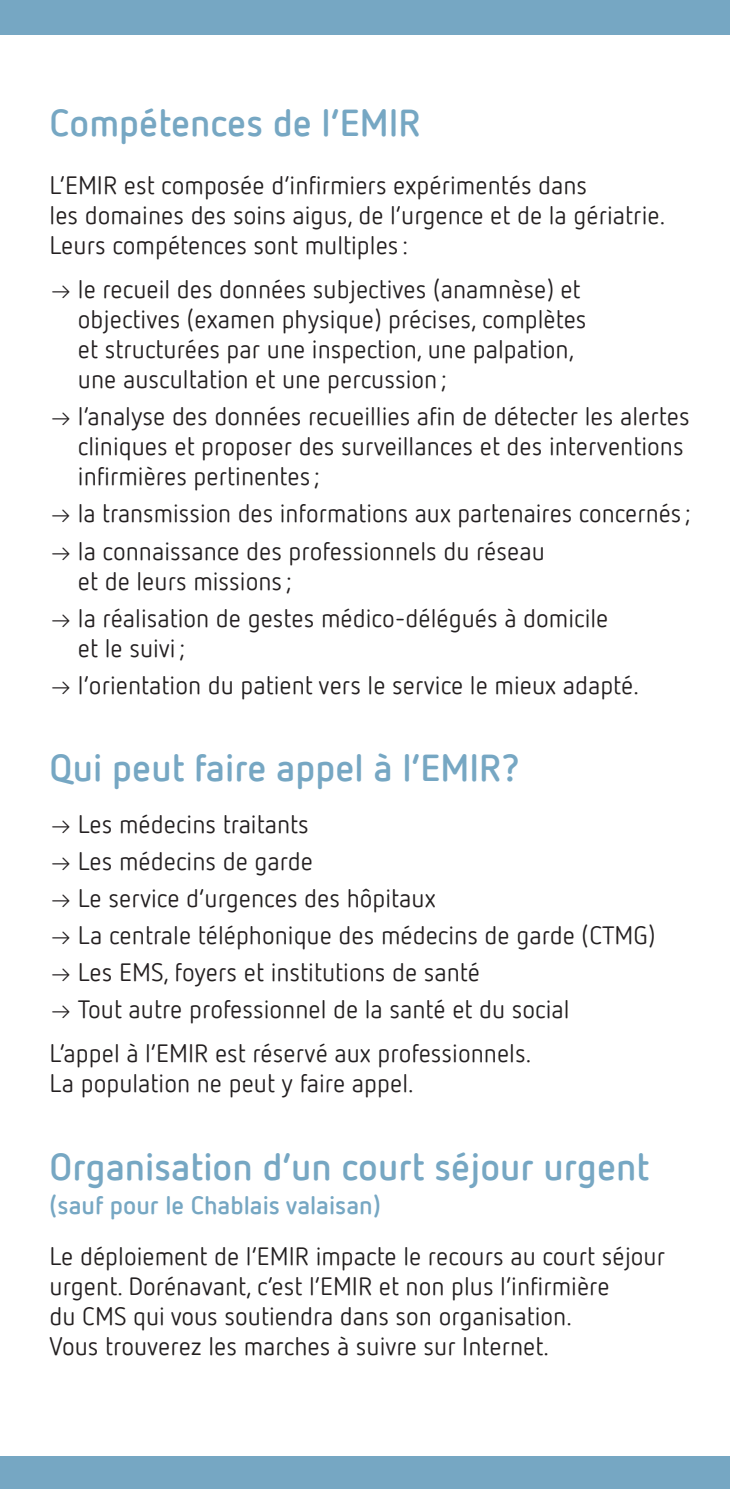
<style>
.page{position:relative;width:730px;height:1489px;background:#fff}
.page>*{position:absolute;margin:0;border:0;box-sizing:border-box;transform-origin:0 0}
.intertitre{font:700 37.5px "Netto Offc";color:#76a7c3}
.intertitre-2{font:25px/30px "Netto Offc";color:#231f20}
.bullet_flèche{font:25px/30px "Netto Offc";color:#231f20}
.intertitre-3{font:700 25px "Netto Offc";color:#76a7c3}
.s1{font-family:"Netto Icons OT";font-size:17.5px}
</style>
<div class="page">
<div style="left:0;top:0;width:730px;height:35px;background:#76a7c3"></div>
<div style="left:0;top:1456px;width:730px;height:32px;background:#76a7c3"></div>
<p class="intertitre" style="left:50px;top:99px;width:372px">Compétences de l’EMIR</p>
<p class="bullet_flèche" style="left:50px;top:170px;width:617px">L’EMIR est composée d’infirmiers expérimentés dans<br>les domaines des soins aigus, de l’urgence et de la gériatrie.<br>Leurs compétences sont multiples :</p>
<p class="intertitre-2" style="left:78px;top:274px;width:510px;text-indent:-28px"><span class="s1">A</span> le recueil des données subjectives (anamnèse) et objectives (examen physique) précises, complètes et structurées par une inspection, une palpation, une auscultation et une percussion;</p>
<p class="intertitre-2" style="left:78px;top:401px;width:613px;text-indent:-28px"><span class="s1">A</span> l’analyse des données recueillies afin de détecter les alertes cliniques et proposer des surveillances et des interventions infirmières pertinentes ;</p>
<p class="intertitre-2" style="left:50px;top:498px;width:643px"><span class="s1">A</span> la transmission des informations aux partenaires concernés ;</p>
<p class="intertitre-2" style="left:78px;top:535px;width:468px;text-indent:-28px"><span class="s1">A</span> la connaissance des professionnels du réseau et de leurs missions ;</p>
<p class="intertitre-2" style="left:78px;top:602px;width:532px;text-indent:-28px"><span class="s1">A</span> la réalisation de gestes médico-délégués à domicile et le suivi;</p>
<p class="intertitre-2" style="left:50px;top:669px;width:591px"><span class="s1">A</span> l’orientation du patient vers le service le mieux adapté.</p>
<p class="intertitre" style="left:50px;top:744px;width:472px">Qui peut faire appel à l’EMIR?</p>
<p class="intertitre-2" style="left:50px;top:808px;width:261px"><span class="s1">A</span> Les médecins traitants</p>
<p class="intertitre-2" style="left:50px;top:845px;width:265px"><span class="s1">A</span> Les médecins de garde</p>
<p class="intertitre-2" style="left:50px;top:882px;width:388px"><span class="s1">A</span> Le service d’urgences des hôpitaux</p>
<p class="intertitre-2" style="left:50px;top:919px;width:607px"><span class="s1">A</span> La centrale téléphonique des médecins de garde (CTMG)</p>
<p class="intertitre-2" style="left:50px;top:956px;width:432px"><span class="s1">A</span> Les EMS, foyers et institutions de santé</p>
<p class="intertitre-2" style="left:50px;top:993px;width:521px"><span class="s1">A</span> Tout autre professionnel de la santé et du social</p>
<p class="intertitre-2" style="left:50px;top:1038px;width:483px">L’appel à l’EMIR est réservé aux professionnels.<br>La population ne peut y faire appel.</p>
<p class="intertitre" style="left:50px;top:1143px;width:601px">Organisation d’un court séjour urgent</p>
<p class="intertitre-3" style="left:50px;top:1189px;width:333px">(sauf pour le Chablais valaisan)</p>
<p class="intertitre-2" style="left:50px;top:1241px;width:617px">Le déploiement de l’EMIR impacte le recours au court séjour urgent. Dorénavant, c’est l’EMIR et non plus l’infirmière<br>du CMS qui vous soutiendra dans son organisation.<br>Vous trouverez les marches à suivre sur Internet.</p>
</div>
